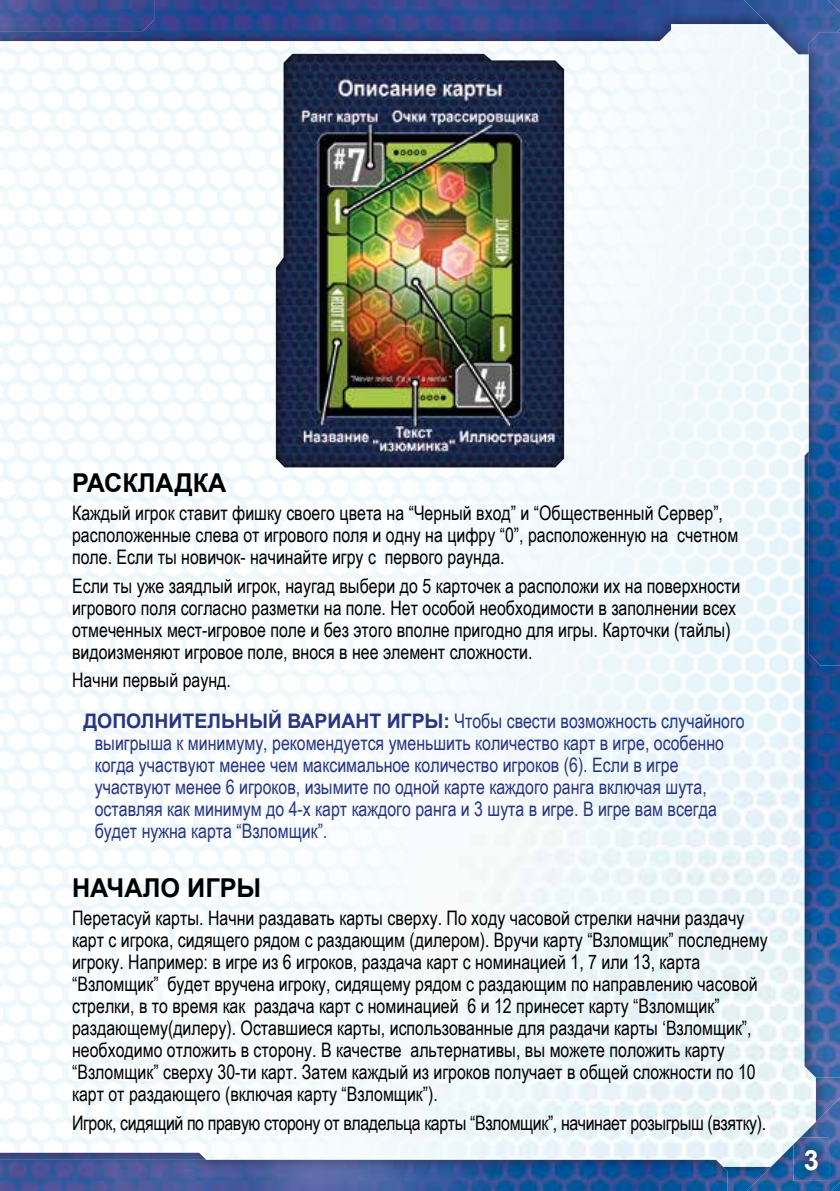
<style>
.page{position:relative;width:840px;height:1191px;background:#fff}
.page>*{position:absolute;margin:0;border:0;box-sizing:border-box;transform-origin:0 0}
.t1{font:700 28px "Arial";color:#fff}
.t2{font:700 26px "Arial";color:#000}
.t3{font:20px/22px "Arial Narrow";color:#000}
.t4{font:20px/22px "Arial Narrow";color:#283583}
.t5{font:20px "Arial Narrow";letter-spacing:-.02em;color:#000}
.s1{color:#000}
.s2{font-family:"Arial";font-weight:700}
</style>
<div class="page">
<img style="left:204px;top:453px;width:600px;height:285px">
<div style="left:544px;top:24px;width:264px;height:429px;background:#f2f9fc"></div>
<img style="left:670px;top:0;width:73px;height:24px">
<img style="left:727px;top:1167px;width:19px;height:24px">
<img style="left:746px;top:1098px;width:93px;height:93px">
<img style="left:743px;top:0;width:96px;height:54px">
<img style="left:804px;top:451px;width:35px;height:626px">
<img style="left:0;top:0;width:670px;height:41px">
<img style="left:0;top:1152px;width:206px;height:7px">
<img style="left:808px;top:32px;width:31px;height:633px">
<img style="left:0;top:0;width:154px;height:31px">
<img style="left:0;top:1159px;width:727px;height:32px">
<img style="left:793px;top:1137px;width:35px;height:43px">
<img style="left:276px;top:54px;width:287px;height:413px">
<h2 class="t2" style="left:72px;top:464px;width:156px">РАСКЛАДКА</h2>
<p class="t3" style="left:72px;top:501px;width:667px">Каждый игрок ставит фишку своего цвета на “Черный вход” и “Общественный Сервер”, расположенные слева от игрового поля и одну на цифру “0”, расположенную на счетном поле. Если ты новичок- начинайте игру с первого раунда.</p>
<p class="t3" style="left:72px;top:574px;width:669px">Если ты уже заядлый игрок, наугад выбери до 5 карточек а расположи их на поверхности игрового поля согласно разметки на поле. Нет особой необходимости в заполнении всех отмеченных мест-игровое поле и без этого вполне пригодно для игры. Карточки (тайлы) видоизменяют игровое поле, внося в нее элемент сложности.</p>
<p class="t4" style="left:83px;top:659px;width:662px;line-height:40.2px;text-indent:-11px"><span class="s1">Начни первый раунд.<br></span><span class="s2">ДОПОЛНИТЕЛЬНЫЙ ВАРИАНТ ИГРЫ:</span> Чтобы свести возможность случайного</p>
<p class="t4" style="left:95px;top:730px;width:630px">выигрыша к минимуму, рекомендуется уменьшить количество карт в игре, особенно когда участвуют менее чем максимальное количество игроков (6). Если в игре участвуют менее 6 игроков, изымите по одной карте каждого ранга включая шута, оставляя как минимум до 4-х карт каждого ранга и 3 шута в игре. В игре вам всегда будет нужна карта “Взломщик”.</p>
<h2 class="t2" style="left:72px;top:869px;width:191px">НАЧАЛО ИГРЫ</h2>
<p class="t3" style="left:72px;top:906px;width:696px">Перетасуй карты. Начни раздавать карты сверху. По ходу часовой стрелки начни раздачу карт с игрока, сидящего рядом с раздающим (дилером). Вручи карту “Взломщик” последнему игроку. Например: в игре из 6 игроков, раздача карт с номинацией 1, 7 или 13, карта “Взломщик” будет вручена игроку, сидящему рядом с раздающим по направлению часовой стрелки, в то время как раздача карт с номинацией 6 и 12 принесет карту “Взломщик” раздающему(дилеру). Оставшиеся карты, использованные для раздачи карты ‘Взломщик”, необходимо отложить в сторону. В качестве альтернативы, вы можете положить карту “Взломщик” сверху 30-ти карт. Затем каждый из игроков получает в общей сложности по 10 карт от раздающего (включая карту “Взломщик”).</p>
<p class="t5" style="left:72px;top:1108px;width:695px">Игрок, сидящий по правую сторону от владельца карты “Взломщик”, начинает розыгрыш (взятку).</p>
<h1 class="t1" style="left:803px;top:1140px;width:17px">3</h1>
</div>
